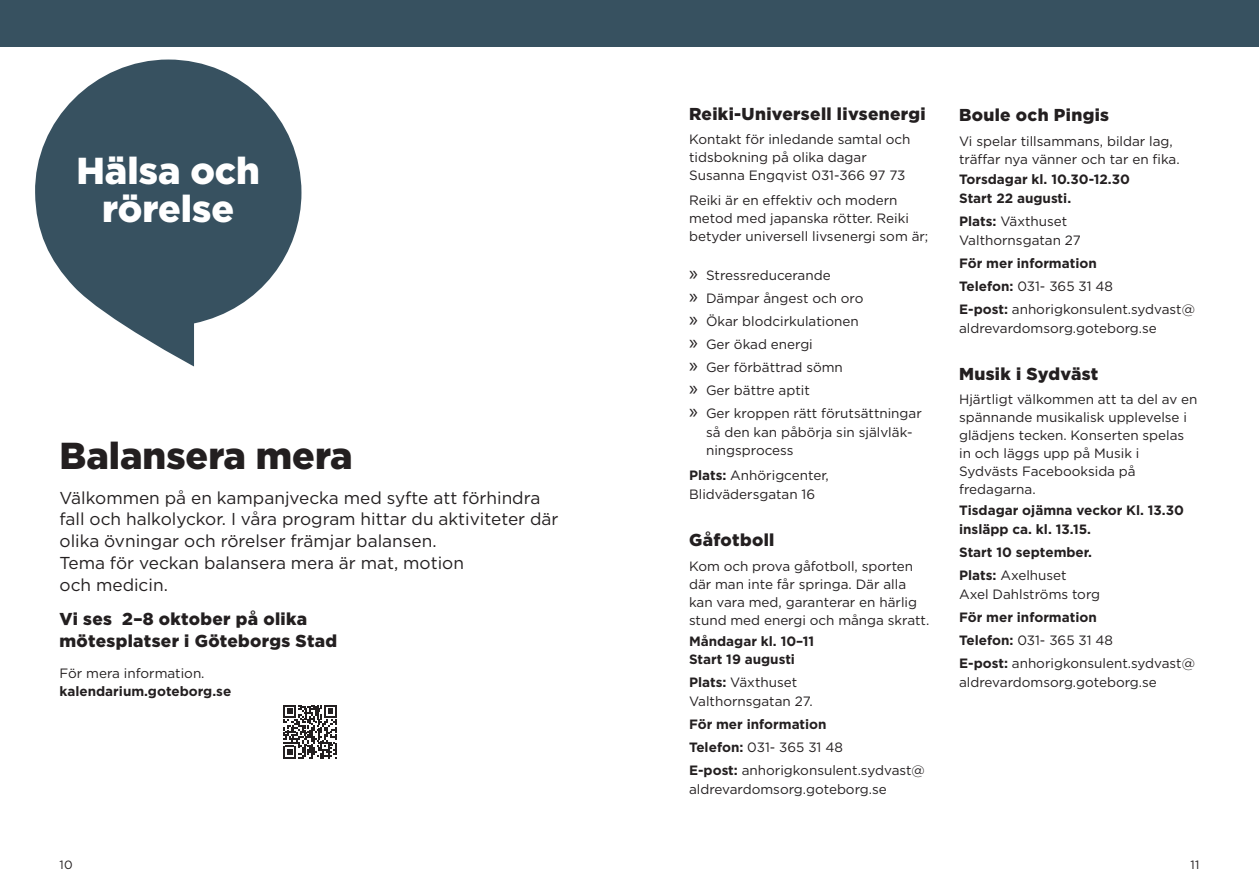
<style>
.page{position:relative;width:1259px;height:893px;background:#fff}
.page>*{position:absolute;margin:0;border:0;box-sizing:border-box;transform-origin:0 0}
.Rubrik_1_Mötesplats_-_vit{font:900 37.5px/37.5px "Gotham";color:#fff;text-align:center}
.Rubrik_1_Mötesplats_-_svart{font:900 37.5px "Gotham";color:#231f20}
.Ingress_-_svart{font:17.25px/21.8px "Gotham";color:#231f20}
.Aktivitetsrubrik{font:900 17.25px "Gotham";letter-spacing:.02em;color:#231f20}
.Ingress_-_svart-2{font:900 17.25px/21.8px "Gotham";letter-spacing:.02em;color:#231f20}
.Brödtext{font:13.5px/18px "Gotham";color:#231f20}
.Plats__kostnad_och_anmälan{font:13.5px/18.8px "Gotham";color:#231f20}
.Datum_och_tid{font:700 13.5px/18.8px "Gotham";color:#231f20}
.Plats__kostnad_och_anmälan-2{font:700 13.5px/18.8px "Gotham";color:#231f20}
.Ingress_-_svart-3{font:700 13.5px/18px "Gotham";color:#231f20}
.t1{font:12px "Gotham";color:#231f20}
.s1{font-weight:400}
.s2{font-family:"Myriad Pro";font-size:21px}
.s3{font-weight:700}
</style>
<div class="page">
<div style="left:0;top:0;width:1259px;height:47px;background:#375160"></div>
<svg style="left:35px;top:60px;width:266px;height:306px;fill:#375160"></svg>
<svg style="left:283px;top:705px;width:54px;height:53px"></svg>
<p class="Rubrik_1_Mötesplats_-_vit" style="left:76px;top:152px;width:185px">Hälsa och rörelse</p>
<p class="Rubrik_1_Mötesplats_-_svart" style="left:60px;top:430px;width:294px">Balansera mera</p>
<p class="Ingress_-_svart" style="left:60px;top:486px;width:500px">Välkommen på en kampanjvecka med syfte att förhindra fall och halkolyckor. I våra program hittar du aktiviteter där olika övningar och rörelser främjar balansen.<br>Tema för veckan balansera mera är mat, motion<br>och medicin.</p>
<p class="Ingress_-_svart-2" style="left:60px;top:608px;width:279px">Vi ses 2–8 oktober på olika mötesplatser i Göteborgs Stad</p>
<p class="Ingress_-_svart-3" style="left:60px;top:664px;width:173px"><span class="s1">För mera information. </span>kalendarium.goteborg.se</p>
<p class="Aktivitetsrubrik" style="left:689px;top:102px;width:238px">Reiki-Universell livsenergi</p>
<p class="Brödtext" style="left:689px;top:130px;width:223px">Kontakt för inledande samtal och tidsbokning på olika dagar<br>Susanna Engqvist 031-366 97 73</p>
<p class="Brödtext" style="left:689px;top:191px;width:241px">Reiki är en effektiv och modern metod med japanska rötter. Reiki betyder universell livsenergi som är;</p>
<p class="Brödtext" style="left:689px;top:266px;width:143px"><span class="s2">»</span> Stressreducerande</p>
<p class="Brödtext" style="left:689px;top:289px;width:176px"><span class="s2">»</span> Dämpar ångest och oro</p>
<p class="Brödtext" style="left:689px;top:312px;width:171px"><span class="s2">»</span> Ökar blodcirkulationen</p>
<p class="Brödtext" style="left:689px;top:335px;width:125px"><span class="s2">»</span> Ger ökad energi</p>
<p class="Brödtext" style="left:689px;top:358px;width:155px"><span class="s2">»</span> Ger förbättrad sömn</p>
<p class="Brödtext" style="left:689px;top:381px;width:122px"><span class="s2">»</span> Ger bättre aptit</p>
<p class="Brödtext" style="left:706px;top:403px;width:217px;line-height:18.8px;text-indent:-17px"><span class="s2">»</span> Ger kroppen rätt förutsättningar så den kan påbörja sin självläk&shy;ningsprocess</p>
<p class="Plats__kostnad_och_anmälan" style="left:689px;top:466px;width:141px"><span class="s3">Plats:</span> Anhörigcenter,<br>Blidvädersgatan 16</p>
<p class="Aktivitetsrubrik" style="left:689px;top:528px;width:87px">Gåfotboll</p>
<p class="Brödtext" style="left:689px;top:557px;width:242px">Kom och prova gåfotboll, sporten där man inte får springa. Där alla kan vara med, garanterar en härlig stund med energi och många skratt.</p>
<p class="Datum_och_tid" style="left:689px;top:631px;width:127px">Måndagar kl. 10–11<br>Start 19 augusti</p>
<p class="Plats__kostnad_och_anmälan" style="left:689px;top:673px;width:125px"><span class="s3">Plats:</span> Växthuset<br>Valthornsgatan 27.</p>
<p class="Plats__kostnad_och_anmälan-2" style="left:689px;top:715px;width:139px">För mer information</p>
<p class="Plats__kostnad_och_anmälan" style="left:689px;top:738px;width:155px"><span class="s3">Telefon:</span> 031- 365 31 48</p>
<p class="Plats__kostnad_och_anmälan" style="left:689px;top:761px;width:237px"><span class="s3">E-post:</span> anhorigkonsulent.sydvast@ aldrevardomsorg.goteborg.se</p>
<p class="Aktivitetsrubrik" style="left:959px;top:103px;width:152px">Boule och Pingis</p>
<p class="Brödtext" style="left:959px;top:131px;width:222px">Vi spelar tillsammans, bildar lag, träffar nya vänner och tar en fika.</p>
<p class="Plats__kostnad_och_anmälan-2" style="left:959px;top:170px;width:172px">Torsdagar kl. 10.30-12.30<br>Start 22 augusti.</p>
<p class="Plats__kostnad_och_anmälan" style="left:959px;top:212px;width:123px"><span class="s3">Plats:</span> Växthuset<br>Valthornsgatan 27</p>
<p class="Plats__kostnad_och_anmälan-2" style="left:959px;top:254px;width:139px">För mer information</p>
<p class="Plats__kostnad_och_anmälan" style="left:959px;top:276px;width:155px"><span class="s3">Telefon:</span> 031- 365 31 48</p>
<p class="Plats__kostnad_och_anmälan" style="left:959px;top:299px;width:237px"><span class="s3">E-post:</span> anhorigkonsulent.sydvast@ aldrevardomsorg.goteborg.se</p>
<p class="Aktivitetsrubrik" style="left:959px;top:362px;width:141px">Musik i Sydväst</p>
<p class="Brödtext" style="left:959px;top:390px;width:240px">Hjärtligt välkommen att ta del av en spännande musikalisk upplevelse i glädjens tecken. Konserten spelas in och läggs upp på Musik i<br>Sydvästs Facebooksida på fredagarna.</p>
<p class="Datum_och_tid" style="left:959px;top:501px;width:226px">Tisdagar ojämna veckor Kl. 13.30 insläpp ca. kl. 13.15.</p>
<p class="Plats__kostnad_och_anmälan-2" style="left:959px;top:543px;width:135px">Start 10 september.</p>
<p class="Plats__kostnad_och_anmälan" style="left:959px;top:566px;width:142px"><span class="s3">Plats:</span> Axelhuset<br>Axel Dahlströms torg</p>
<p class="Datum_och_tid" style="left:959px;top:607px;width:139px">För mer information</p>
<p class="Plats__kostnad_och_anmälan" style="left:959px;top:630px;width:155px"><span class="s3">Telefon:</span> 031- 365 31 48</p>
<p class="Plats__kostnad_och_anmälan" style="left:959px;top:653px;width:237px"><span class="s3">E-post:</span> anhorigkonsulent.sydvast@ aldrevardomsorg.goteborg.se</p>
<p class="t1" style="left:60px;top:857px;width:15px">10</p>
<p class="t1" style="left:1190px;top:857px;width:10px">11</p>
</div>
